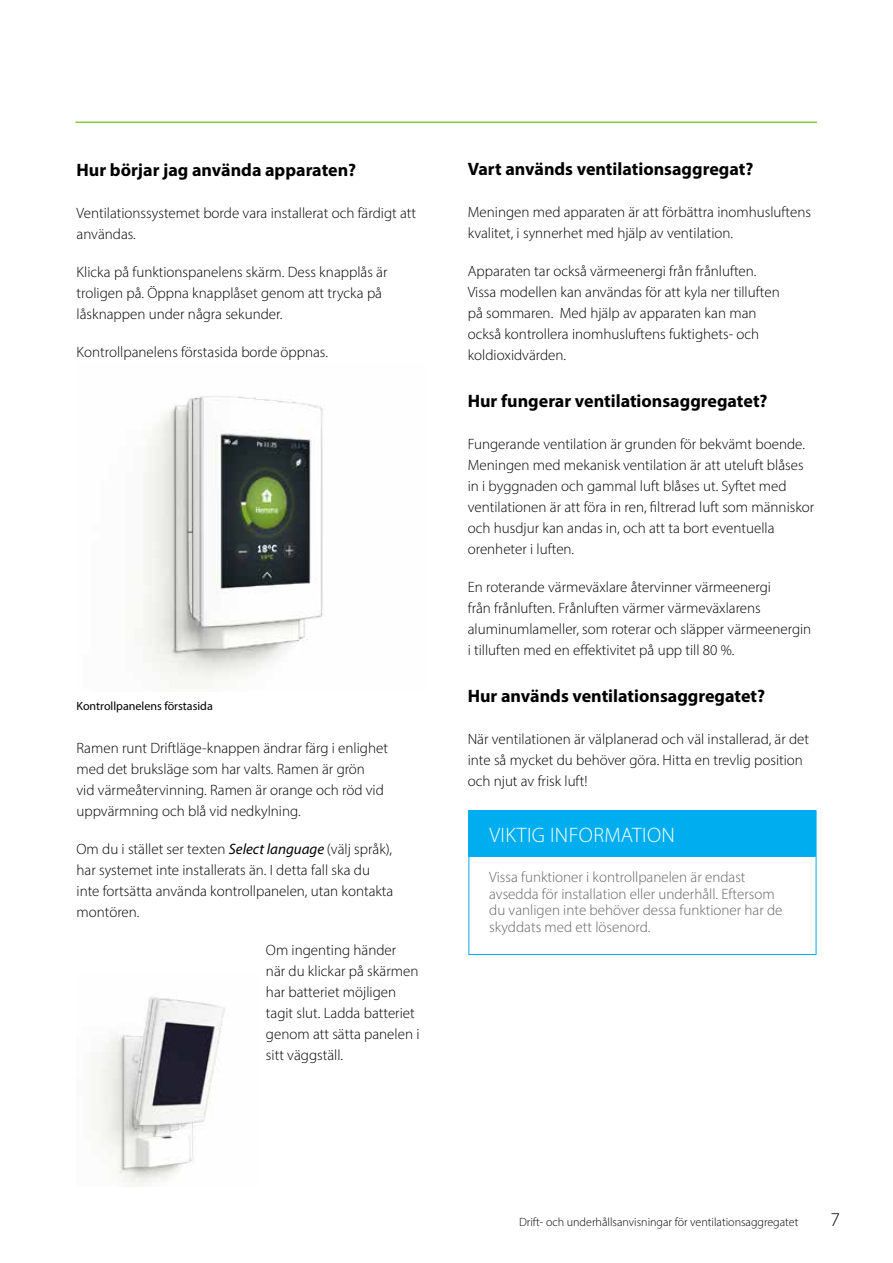
<style>
.page{position:relative;width:893px;height:1263px;background:#fff}
.page>*{position:absolute;margin:0;border:0;box-sizing:border-box;transform-origin:0 0}
.t1{font:300 21px "Myriad Pro";letter-spacing:.02em;color:#fff}
.t2{font:300 19.5px "Myriad Pro";color:#000}
.t3{font:700 18px "Myriad Pro";color:#000}
.t4{font:300 15px/21px "Myriad Pro";color:#000}
.t5{font:300 15px/16.5px "Myriad Pro";color:#636466}
.t6{font:300 12px "Myriad Pro";color:#000}
.t7{font:12px "Myriad Pro";color:#000}
.s1{font-weight:400;font-style:italic}
</style>
<div class="page">
<hr style="left:76px;top:121px;width:740px;height:2px;background:#8dc63f">
<div style="left:468px;top:810px;width:348px;height:145px;background:#fff;border:1px solid #00aeef"></div>
<div style="left:469px;top:810px;width:347px;height:47px;background:#00aeef"></div>
<img style="left:92px;top:996px;width:133px;height:190px">
<img style="left:134px;top:396px;width:189px;height:293px">
<p class="t3" style="left:77px;top:158px;width:281px">Hur börjar jag använda apparaten?</p>
<p class="t4" style="left:77px;top:202px;width:341px">Ventilationssystemet borde vara installerat och färdigt att användas.</p>
<p class="t4" style="left:77px;top:261px;width:312px">Klicka på funktionspanelens skärm. Dess knapplås är troligen på. Öppna knapplåset genom att trycka på låsknappen under några sekunder.</p>
<p class="t4" style="left:77px;top:341px;width:253px">Kontrollpanelens förstasida borde öppnas.</p>
<p class="t7" style="left:77px;top:699px;width:138px">Kontrollpanelens förstasida</p>
<p class="t4" style="left:77px;top:737px;width:313px">Ramen runt Driftläge-knappen ändrar färg i enlighet med det bruksläge som har valts. Ramen är grön<br>vid värmeåtervinning. Ramen är orange och röd vid uppvärmning och blå vid nedkylning.</p>
<p class="t4" style="left:77px;top:838px;width:318px">Om du i stället ser texten <span class="s1">Select language</span> (välj språk), har systemet inte installerats än. I detta fall ska du inte fortsätta använda kontrollpanelen, utan kontakta montören.</p>
<p class="t4" style="left:266px;top:939px;width:155px">Om ingenting händer<br>när du klickar på skärmen har batteriet möjligen tagit slut. Ladda batteriet genom att sätta panelen i sitt väggställ.</p>
<p class="t3" style="left:468px;top:157px;width:287px">Vart används ventilationsaggregat?</p>
<p class="t4" style="left:468px;top:202px;width:345px">Meningen med apparaten är att förbättra inomhusluftens kvalitet, i synnerhet med hjälp av ventilation.</p>
<p class="t4" style="left:468px;top:261px;width:313px">Apparaten tar också värmeenergi från frånluften.<br>Vissa modellen kan användas för att kyla ner tilluften på sommaren. Med hjälp av apparaten kan man också kontrollera inomhusluftens fuktighets- och koldioxidvärden.</p>
<p class="t3" style="left:468px;top:389px;width:301px">Hur fungerar ventilationsaggregatet?</p>
<p class="t4" style="left:468px;top:433px;width:348px">Fungerande ventilation är grunden för bekvämt boende.<br>Meningen med mekanisk ventilation är att uteluft blåses in i byggnaden och gammal luft blåses ut. Syftet med ventilationen är att föra in ren, filtrerad luft som människor och husdjur kan andas in, och att ta bort eventuella orenheter i luften.</p>
<p class="t4" style="left:468px;top:576px;width:345px">En roterande värmeväxlare återvinner värmeenergi<br>från frånluften. Frånluften värmer värmeväxlarens aluminumlameller, som roterar och släpper värmeenergin i tilluften med en effektivitet på upp till 80 %.</p>
<p class="t3" style="left:468px;top:684px;width:299px">Hur används ventilationsaggregatet?</p>
<p class="t4" style="left:468px;top:728px;width:343px">När ventilationen är välplanerad och väl installerad, är det inte så mycket du behöver göra. Hitta en trevlig position och njut av frisk luft!</p>
<h1 class="t1" style="left:489px;top:823px;width:187px">VIKTIG INFORMATION</h1>
<p class="t5" style="left:489px;top:869px;width:295px">Vissa funktioner i kontrollpanelen är endast avsedda för installation eller underhåll. Eftersom du vanligen inte behöver dessa funktioner har de skyddats med ett lösenord.</p>
<p class="t6" style="left:519px;top:1215px;width:281px">Drift- och underhållsanvisningar för ventilationsaggregatet</p>
<h2 class="t2" style="left:831px;top:1208px;width:11px">7</h2>
</div>
